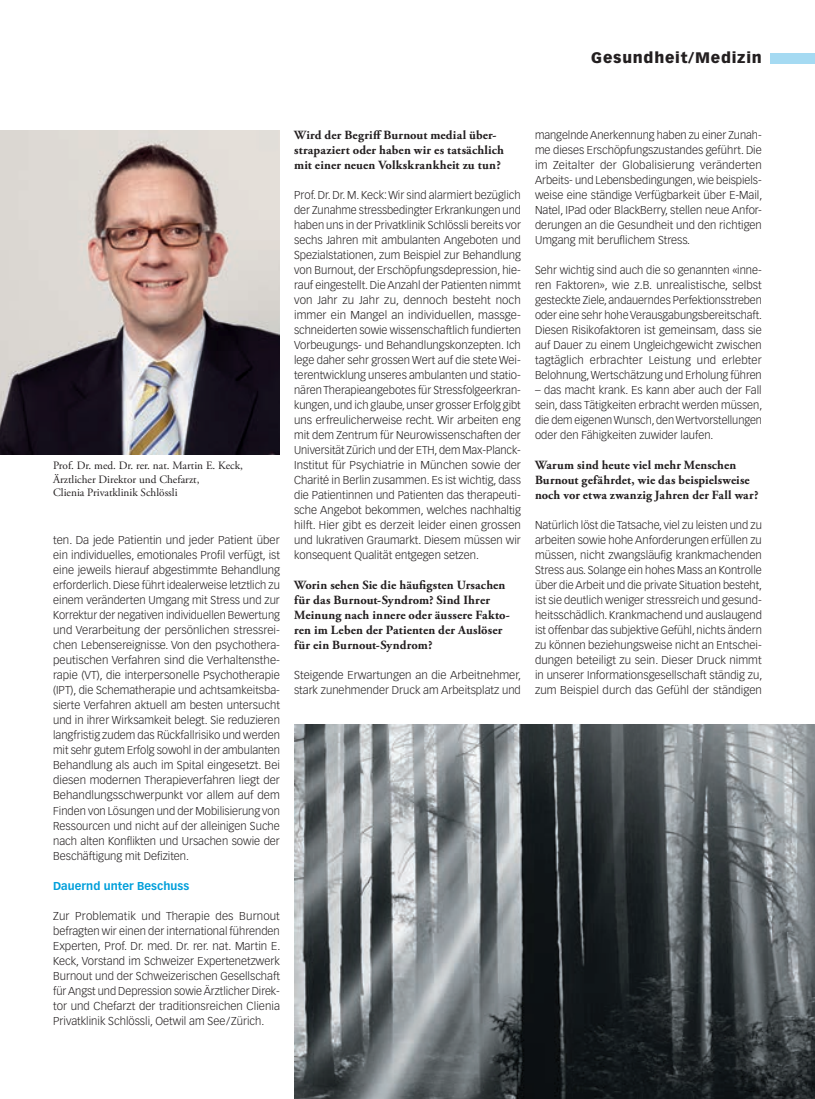
<style>
.page{position:relative;width:815px;height:1099px;background:#fff}
.page>*{position:absolute;margin:0;border:0;box-sizing:border-box;transform-origin:0 0}
.t1{font:900 15px "Vectora LT Std";letter-spacing:.05em;color:#231f20}
.t2{font:700 12.5px/15px "Adobe Garamond Pro";letter-spacing:.01em;color:#231f20}
.t3{font:300 11.25px/15px "Vectora LT Std";color:#231f20;text-align:justify}
.t4{font:11.25px/13.5px "Adobe Garamond Pro";color:#231f20}
.t5{font:700 11.25px "Vectora LT Std";letter-spacing:.005em;color:#009fda}
</style>
<div class="page">
<div style="left:770px;top:53px;width:45px;height:10px;background:#a5daf2"></div>
<img style="left:294px;top:724px;width:521px;height:374px">
<img style="left:0;top:130px;width:280px;height:324px">
<h1 class="t1" style="left:591px;top:49px;width:172px">Gesundheit/Medizin</h1>
<p class="t4" style="left:53px;top:459px;width:191px">Prof. Dr. med. Dr. rer. nat. Martin E. Keck,<br>Ärztlicher Direktor und Chefarzt,<br>Clienia Privatklinik Schlössli</p>
<p class="t3" style="left:53px;top:533px;width:228px">ten. Da jede Patientin und jeder Patient über ein individuelles, emotionales Profil verfügt, ist eine jeweils hierauf abgestimmte Behandlung erforderlich. Diese führt idealerweise letztlich zu einem veränderten Umgang mit Stress und zur Korrektur der negativen individuellen Bewertung und Verarbeitung der persönlichen stressrei&shy;chen Lebensereignisse. Von den psychothera&shy;peutischen Verfahren sind die Verhaltensthe&shy;rapie (VT), die interpersonelle Psychotherapie (IPT), die Schematherapie und achtsamkeitsba&shy;sierte Verfahren aktuell am besten untersucht und in ihrer Wirksamkeit belegt. Sie reduzieren langfristig zudem das Rückfallrisiko und werden mit sehr gutem Erfolg sowohl in der ambulanten Behandlung als auch im Spital eingesetzt. Bei diesen modernen Therapieverfahren liegt der Behandlungsschwerpunkt vor allem auf dem Finden von Lösungen und der Mobilisierung von Ressourcen und nicht auf der alleinigen Suche nach alten Konflikten und Ursachen sowie der Beschäftigung mit Defiziten.</p>
<p class="t5" style="left:53px;top:878px;width:138px">Dauernd unter Beschuss</p>
<p class="t3" style="left:53px;top:908px;width:229px">Zur Problematik und Therapie des Burnout befragten wir einen der international führenden Experten, Prof. Dr. med. Dr. rer. nat. Martin E.<br>Keck, Vorstand im Schweizer Expertenetzwerk Burnout und der Schweizerischen Gesellschaft für Angst und Depression sowie Ärztlicher Direk&shy;tor und Chefarzt der traditionsreichen Clienia Privatklinik Schlössli, Oetwil am See/Zürich.</p>
<p class="t2" style="left:294px;top:128px;width:211px">Wird der Begriff Burnout medial über&shy;strapaziert oder haben wir es tatsächlich mit einer neuen Volkskrankheit zu tun?</p>
<p class="t3" style="left:294px;top:188px;width:228px">Prof. Dr. Dr. M. Keck: Wir sind alarmiert bezüglich der Zunahme stressbedingter Erkrankungen und haben uns in der Privatklinik Schlössli bereits vor sechs Jahren mit ambulanten Angeboten und Spezialstationen, zum Beispiel zur Behandlung von Burnout, der Erschöpfungsdepression, hie&shy;rauf eingestellt. Die Anzahl der Patienten nimmt von Jahr zu Jahr zu, dennoch besteht noch immer ein Mangel an individuellen, massge&shy;schneiderten sowie wissenschaftlich fundierten Vorbeugungs- und Behandlungskonzepten. Ich lege daher sehr grossen Wert auf die stete Wei&shy;terentwicklung unseres ambulanten und statio&shy;nären Therapieangebotes für Stressfolgeerkran&shy;kungen, und ich glaube, unser grosser Erfolg gibt uns erfreulicherweise recht. Wir arbeiten eng mit dem Zentrum für Neurowissenschaften der Universität Zürich und der ETH, dem Max-Planck-Institut für Psychiatrie in München sowie der Charité in Berlin zusammen. Es ist wichtig, dass die Patientinnen und Patienten das therapeuti&shy;sche Angebot bekommen, welches nachhaltig hilft. Hier gibt es derzeit leider einen grossen und lukrativen Graumarkt. Diesem müssen wir konsequent Qualität entgegen setzen.</p>
<p class="t2" style="left:294px;top:578px;width:217px">Worin sehen Sie die häufigsten Ursachen für das Burnout-Syndrom? Sind Ihrer Meinung nach innere oder äussere Fakto&shy;ren im Leben der Patienten der Auslöser für ein Burnout-Syndrom?</p>
<p class="t3" style="left:294px;top:668px;width:229px">Steigende Erwartungen an die Arbeitnehmer, stark zunehmender Druck am Arbeitsplatz und</p>
<p class="t3" style="left:535px;top:128px;width:229px">mangelnde Anerkennung haben zu einer Zunah&shy;me dieses Erschöpfungszustandes geführt. Die im Zeitalter der Globalisierung veränderten Arbeits- und Lebensbedingungen, wie beispiels&shy;weise eine ständige Verfügbarkeit über E-Mail, Natel, IPad oder BlackBerry, stellen neue Anfor&shy;derungen an die Gesundheit und den richtigen Umgang mit beruflichem Stress.</p>
<p class="t3" style="left:535px;top:263px;width:229px">Sehr wichtig sind auch die so genannten «inne&shy;ren Faktoren», wie z.B. unrealistische, selbst gesteckte Ziele, andauerndes Perfektionsstreben oder eine sehr hohe Verausgabungsbereitschaft.<br>Diesen Risikofaktoren ist gemeinsam, dass sie auf Dauer zu einem Ungleichgewicht zwischen tagtäglich erbrachter Leistung und erlebter Belohnung, Wertschätzung und Erholung führen</p>
<p class="t3" style="left:535px;top:383px;width:229px">– das macht krank. Es kann aber auch der Fall sein, dass Tätigkeiten erbracht werden müssen, die dem eigenen Wunsch, den Wertvorstellungen oder den Fähigkeiten zuwider laufen.</p>
<p class="t2" style="left:535px;top:458px;width:225px">Warum sind heute viel mehr Menschen<br>Burnout gefährdet, wie das beispielsweise noch vor etwa zwanzig Jahren der Fall war?</p>
<p class="t3" style="left:535px;top:518px;width:229px">Natürlich löst die Tatsache, viel zu leisten und zu arbeiten sowie hohe Anforderungen erfüllen zu müssen, nicht zwangsläufig krankmachenden Stress aus. Solange ein hohes Mass an Kontrolle über die Arbeit und die private Situation besteht, ist sie deutlich weniger stressreich und gesund&shy;heitsschädlich. Krankmachend und auslaugend ist offenbar das subjektive Gefühl, nichts ändern zu können beziehungsweise nicht an Entschei&shy;dungen beteiligt zu sein. Dieser Druck nimmt in unserer Informationsgesellschaft ständig zu, zum Beispiel durch das Gefühl der ständigen</p>
</div>
